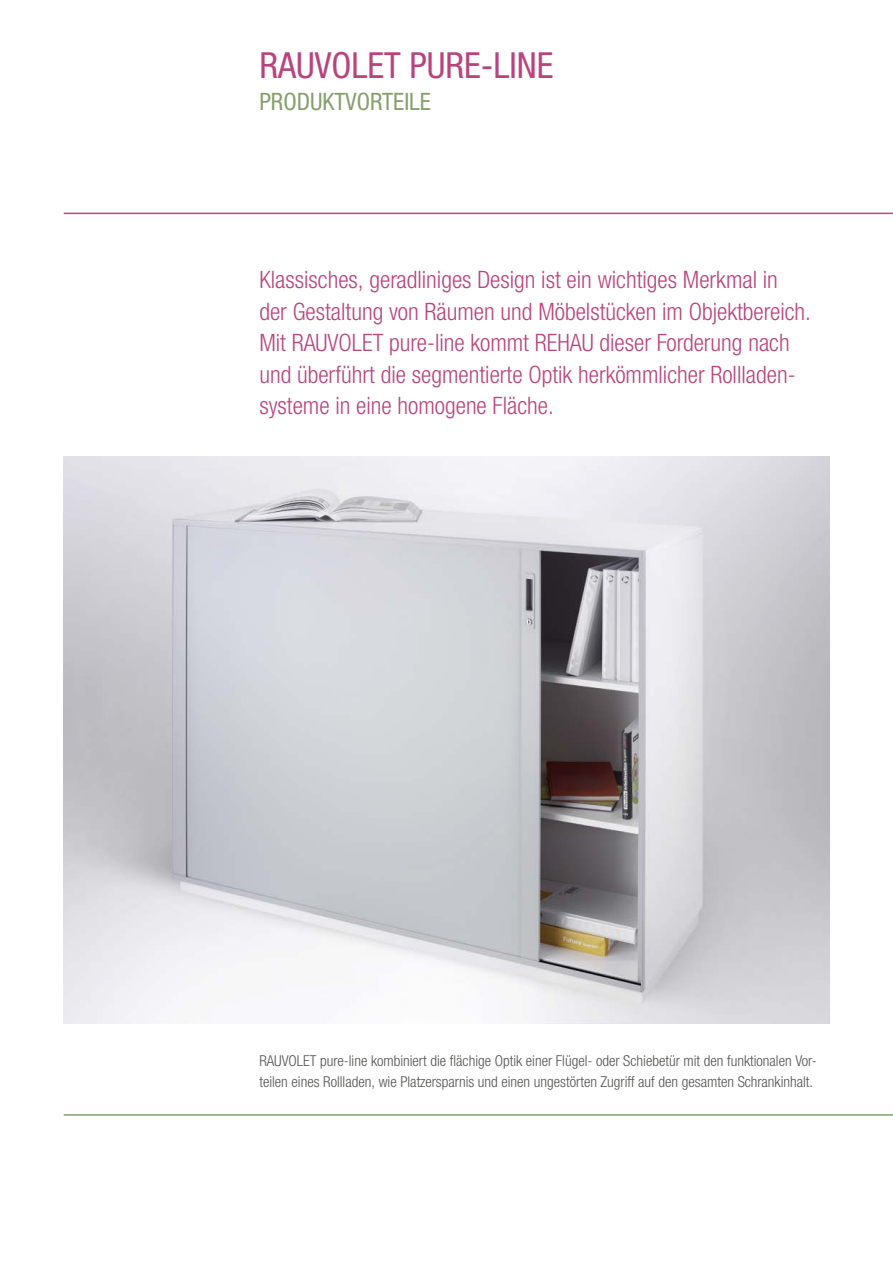
<style>
.page{position:relative;width:893px;height:1263px;background:#fff}
.page>*{position:absolute;margin:0;border:0;box-sizing:border-box;transform-origin:0 0}
.t1{font:condensed 36px "Helvetica Neue LTW1 G";color:#b9447d}
.t2{font:300 condensed 24px/31.5px "Helvetica Neue LTW1 G";color:#b9447d}
.t3{font:condensed 24px "Helvetica Neue LTW1 G";color:#86a06d}
.t4{font:300 condensed 15px/21px "Helvetica Neue LTW1 G";color:#545453}
</style>
<div class="page">
<img style="left:64px;top:456px;width:765px;height:567px">
<hr style="left:64px;top:213px;width:829px;height:1px;background:#b9447d">
<hr style="left:64px;top:1114px;width:829px;height:2px;background:#86a06d">
<h1 class="t1" style="left:259px;top:44px;width:296px">RAUVOLET PURE-LINE</h1>
<p class="t3" style="left:259px;top:87px;width:173px">PRODUKTVORTEILE</p>
<p class="t2" style="left:259px;top:264px;width:553px">Klassisches, geradliniges Design ist ein wichtiges Merkmal in der Gestaltung von Räumen und Möbelstücken im Objektbereich.<br>Mit RAUVOLET pure-line kommt REHAU dieser Forderung nach und überführt die segmentierte Optik herkömmlicher Rollladen&shy;systeme in eine homogene Fläche.</p>
<p class="t4" style="left:259px;top:1050px;width:559px">RAUVOLET pure-line kombiniert die flächige Optik einer Flügel- oder Schiebetür mit den funktionalen Vor&shy;teilen eines Rollladen, wie Platzersparnis und einen ungestörten Zugriff auf den gesamten Schrankinhalt.</p>
</div>
